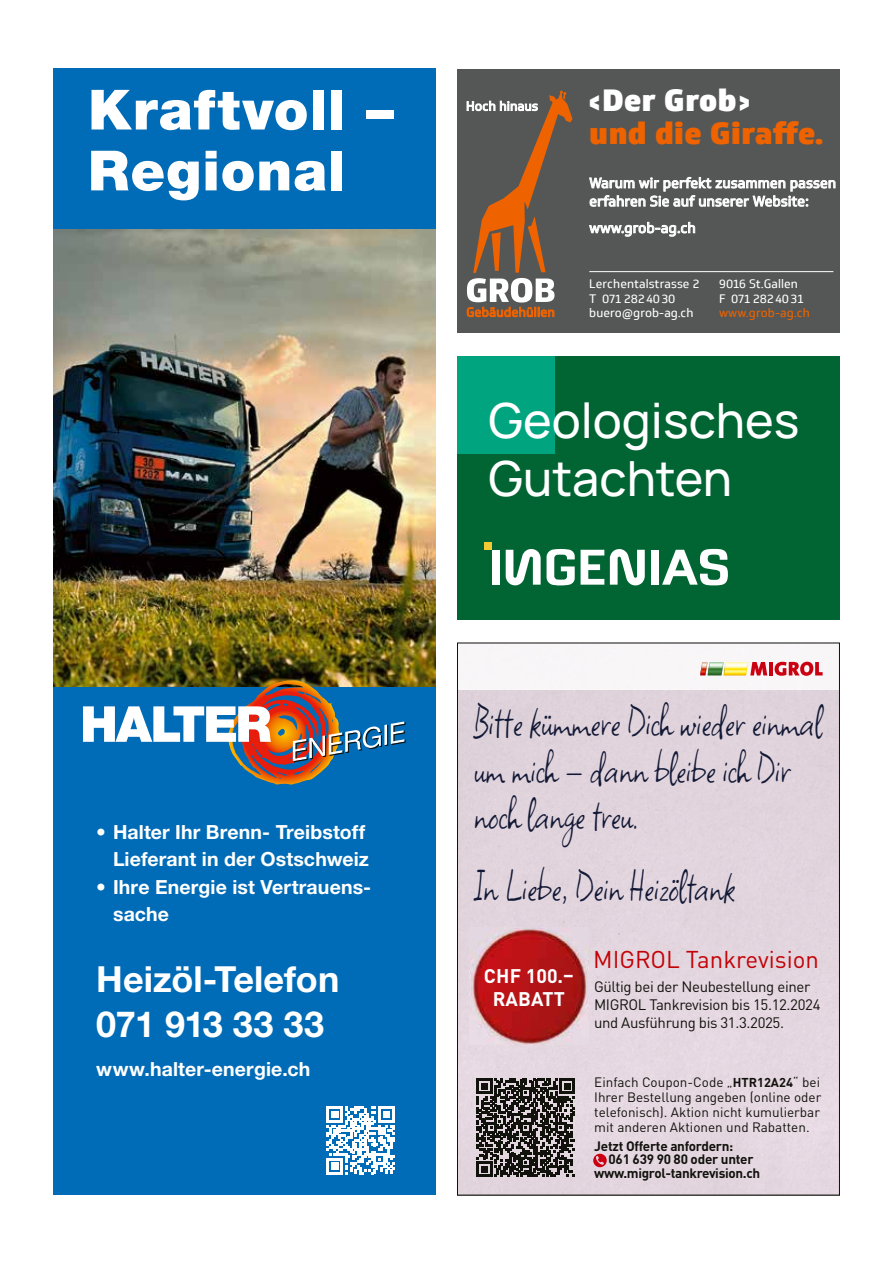
<style>
.page{position:relative;width:893px;height:1263px;background:#fff}
.page>*{position:absolute;margin:0;border:0;box-sizing:border-box;transform-origin:0 0}
.t1{font:900 55.5px/60.9px "Helvetica Neue LT Std";letter-spacing:.02em;color:#fff}
.t2{font:49.5px/46.5px "Square Peg";color:#121936;scale:.83 1}
.t3{font:200 48.45px/58.2px "Manrope";color:#fff}
.t4{font:700 36px/45px "Helvetica Neue LT Std";color:#fff}
.t5{font:900 30px "Soleto";letter-spacing:.015em;color:#ee6300}
.t6{font:900 30px "Soleto";letter-spacing:.015em;color:#fff}
.t7{font:24px "DINOT";color:#c20206}
.t8{font:700 19.5px/27px "Helvetica Neue LT Std";letter-spacing:.005em;color:#fff;text-align:right}
.t9{font:700 19.5px/23.4px "DINOT";letter-spacing:.01em;color:#fff;text-align:center}
.t10{font:15px/18px "DINOT";letter-spacing:-.025em;color:#12120d}
.t11{font:14.1px/18.3px "Soleto";letter-spacing:.01em;color:#fff}
.t12{font:13.5px/15px "DINOT";color:#12120d;text-align:justify}
.t13{font:700 13.5px "DINOT";letter-spacing:-.02em;color:#12120d}
.t14{font:12px "Soleto";letter-spacing:.01em;color:#fff}
.t15{font:12px "Soleto";letter-spacing:.01em;color:#ee6300}
.s1{font-size:11.85px}
.s2{font-weight:700;font-size:12.75px}
</style>
<div class="page">
<div style="left:53px;top:68px;width:383px;height:1126px;background:#006bb6"></div>
<img style="left:53px;top:229px;width:383px;height:458px">
<svg style="left:83px;top:680px;width:323px;height:105px"></svg>
<svg style="left:327px;top:1106px;width:68px;height:68px"></svg>
<img style="left:459px;top:645px;width:379px;height:548px">
<hr style="left:769px;top:662px;width:4px;height:13px;background:#cb0011">
<svg style="left:775px;top:662px;width:48px;height:14px"></svg>
<svg style="left:700px;top:662px;width:67px;height:13px"></svg>
<svg style="left:593px;top:1154px;width:14px;height:13px"></svg>
<img style="left:470px;top:927px;width:119px;height:118px">
<svg style="left:477px;top:1079px;width:98px;height:97px;background:#595454"></svg>
<div style="left:457px;top:356px;width:383px;height:263px;background:#006532"></div>
<svg style="left:581px;top:550px;width:23px;height:35px"></svg>
<div style="left:492px;top:550px;width:8px;height:35px;background:#fff"></div>
<div style="left:651px;top:550px;width:7px;height:35px;background:#fff"></div>
<div style="left:484px;top:542px;width:8px;height:8px;background:#f2ca34"></div>
<svg style="left:547px;top:549px;width:28px;height:36px"></svg>
<svg style="left:662px;top:549px;width:66px;height:36px"></svg>
<svg style="left:506px;top:549px;width:35px;height:36px"></svg>
<svg style="left:610px;top:549px;width:35px;height:36px"></svg>
<div style="left:457px;top:356px;width:98px;height:98px;background:#00a580"></div>
<div style="left:457px;top:69px;width:383px;height:264px;background:#555756"></div>
<svg style="left:467px;top:91px;width:105px;height:226px"></svg>
<svg style="left:590px;top:177px;width:245px;height:29px"></svg>
<svg style="left:590px;top:222px;width:105px;height:14px"></svg>
<hr style="left:589px;top:271px;width:244px;height:1px;background:#fff">
<h1 class="t1" style="left:88px;top:79px;width:307px">Kraftvoll –<br>Regional</h1>
<h3 class="t6" style="left:589px;top:81px;width:162px">‹Der Grob›</h3>
<h3 class="t5" style="left:589px;top:114px;width:235px">und die Giraffe.</h3>
<p class="t11" style="left:589px;top:174px;width:248px">Warum wir perfekt zusammen passen erfahren Sie auf unserer Website:</p>
<p class="t11" style="left:589px;top:219px;width:108px">www.grob-ag.ch</p>
<p class="t14" style="left:589px;top:277px;width:112px">Lerchentalstrasse 2</p>
<p class="t14" style="left:719px;top:277px;width:80px">9016 St.Gallen</p>
<p class="t14" style="left:589px;top:291px;width:88px">T 071 282 4030</p>
<p class="t14" style="left:719px;top:291px;width:86px">F 071 282 4031</p>
<p class="t14" style="left:589px;top:305px;width:106px">buero<span class="s1">@</span>grob-ag.ch</p>
<p class="t15" style="left:719px;top:305px;width:92px">www.grob-ag.ch</p>
<h3 class="t3" style="left:488px;top:389px;width:312px">Geologisches<br>Gutachten</h3>
<h3 class="t8" style="left:96px;top:818px;width:274px">• Halter Ihr Brenn- Treibstoff<br>Lieferant in der Ostschweiz</h3>
<h3 class="t8" style="left:113px;top:873px;width:260px;text-align:left;text-indent:-17px">• Ihre Energie ist Vertrauens&shy;sache</h3>
<h3 class="t4" style="left:96px;top:956px;width:245px">Heizöl-Telefon<br>071 913 33 33</h3>
<h3 class="t8" style="left:96px;top:1055px;width:216px">www.halter-energie.ch</h3>
<h2 class="t2" style="left:474px;top:697px;width:421px">Bitte kümmere Dich wieder einmal um mich – dann bleibe ich Dir noch lange treu.</h2>
<h2 class="t2" style="left:474px;top:862px;width:316px">In Liebe, Dein Heizöltank</h2>
<h3 class="t9" style="left:484px;top:963px;width:91px">CHF 100.–<br>RABATT</h3>
<h3 class="t7" style="left:593px;top:944px;width:227px">MIGROL Tankrevision</h3>
<p class="t10" style="left:594px;top:977px;width:228px">Gültig bei der Neubestellung einer<br>MIGROL Tankrevision bis 15.12.2024 und Ausführung bis 31.3.2025.</p>
<p class="t12" style="left:594px;top:1074px;width:229px">Einfach Coupon-Code „<span class="s2">HTR12A24</span>“ bei Ihrer Bestellung angeben (online oder telefonisch). Aktion nicht kumulierbar mit anderen Aktionen und Rabatten.</p>
<p class="t13" style="left:594px;top:1137px;width:141px">Jetzt Offerte anfordern:</p>
<p class="t13" style="left:609px;top:1150px;width:146px">061 639 90 80 oder unter</p>
<p class="t13" style="left:594px;top:1164px;width:167px">www.migrol-tankrevision.ch</p>
</div>
